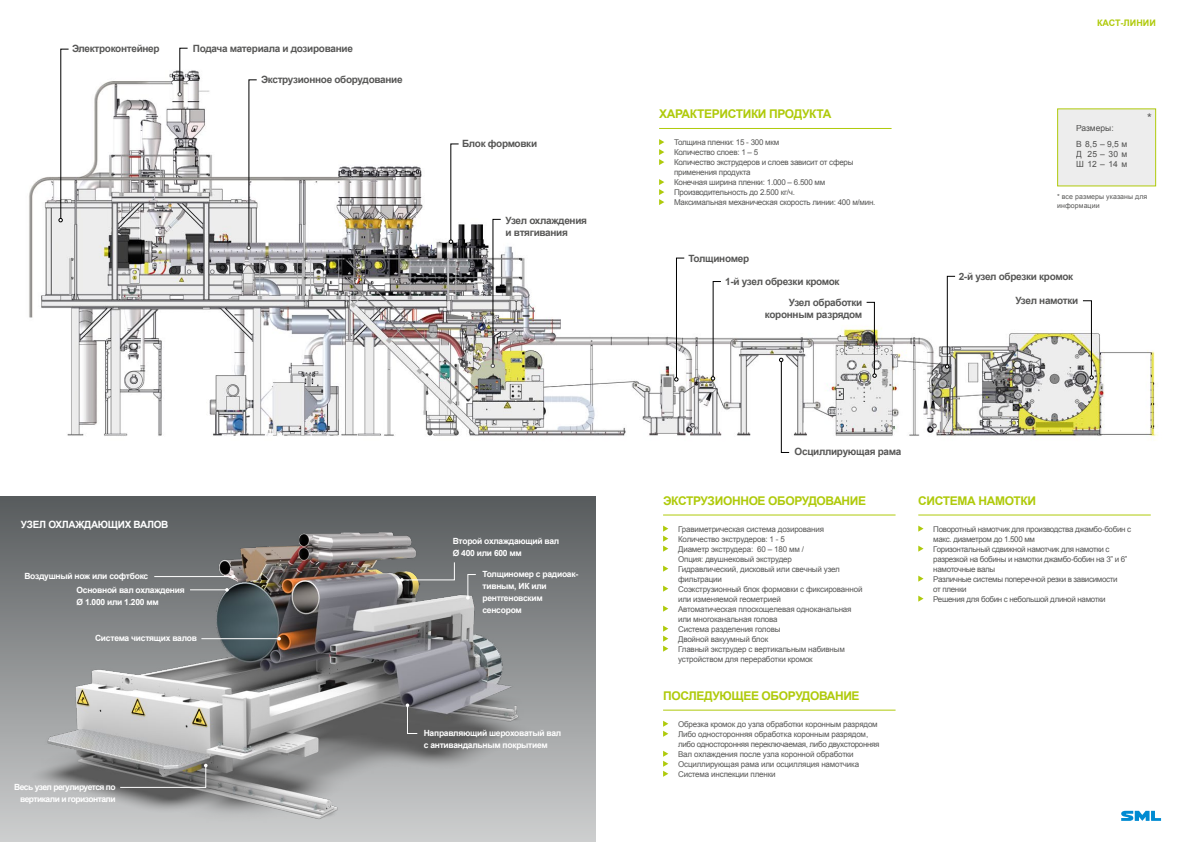
<style>
.page{position:relative;width:1185px;height:842px;background:#fff}
.page>*{position:absolute;margin:0;border:0;box-sizing:border-box;transform-origin:0 0}
.t1{font:700 12px "Arial";letter-spacing:-.03em;color:#afca0b}
.t2{font:12px "Arial";color:#575756}
.t3{font:700 10px/12px "Arial";letter-spacing:-.03em;color:#575756}
.t4{font:700 10px "Arial";letter-spacing:-.03em;color:#fff}
.t5{font:700 9px "Arial";color:#afca0b}
.t6{font:700 8.5px/12px "Arial";letter-spacing:-.03em;color:#fff}
.t7{font:700 8.5px/12px "Arial";letter-spacing:-.06em;color:#fff;text-align:right}
.t8{font:8.5px/15.2px "Arial";color:#575756}
.t9{font:8px/10px "Arial";letter-spacing:-.03em;color:#575756}
.t10{font:7px/9px "Arial";letter-spacing:.01em;color:#575756}
</style>
<div class="page">
<div style="left:0;top:496px;width:595px;height:346px;background:#5d6163"></div>
<img style="left:29px;top:47px;width:1129px;height:389px">
<hr style="left:663px;top:514px;width:232px;height:1px;background:#afca0b">
<svg style="left:663px;top:526px;width:5px;height:26px"></svg>
<svg style="left:663px;top:566px;width:5px;height:6px"></svg>
<svg style="left:663px;top:586px;width:5px;height:6px"></svg>
<svg style="left:663px;top:606px;width:5px;height:6px"></svg>
<svg style="left:663px;top:626px;width:5px;height:26px"></svg>
<hr style="left:663px;top:710px;width:232px;height:1px;background:#afca0b">
<svg style="left:663px;top:721px;width:5px;height:16px"></svg>
<svg style="left:663px;top:751px;width:5px;height:26px"></svg>
<hr style="left:918px;top:514px;width:233px;height:1px;background:#afca0b">
<svg style="left:918px;top:526px;width:5px;height:6px"></svg>
<svg style="left:918px;top:546px;width:5px;height:6px"></svg>
<svg style="left:918px;top:576px;width:5px;height:6px"></svg>
<svg style="left:918px;top:596px;width:5px;height:6px"></svg>
<hr style="left:659px;top:128px;width:232px;height:1px;background:#afca0b">
<svg style="left:659px;top:139px;width:5px;height:26px"></svg>
<svg style="left:659px;top:179px;width:5px;height:26px"></svg>
<svg style="left:178px;top:48px;width:10px;height:48px"></svg>
<svg style="left:247px;top:80px;width:10px;height:170px"></svg>
<svg style="left:449px;top:144px;width:10px;height:100px"></svg>
<svg style="left:491px;top:219px;width:10px;height:149px"></svg>
<svg style="left:674px;top:258px;width:11px;height:123px"></svg>
<svg style="left:866px;top:302px;width:10px;height:75px"></svg>
<svg style="left:945px;top:276px;width:10px;height:92px"></svg>
<svg style="left:1083px;top:300px;width:10px;height:79px"></svg>
<img style="left:0;top:532px;width:595px;height:310px">
<hr style="left:154px;top:576px;width:79px;height:1px;background:#fff">
<hr style="left:190px;top:590px;width:37px;height:1px;background:#fff">
<svg style="left:225px;top:588px;width:4px;height:4px"></svg>
<hr style="left:201px;top:638px;width:78px;height:1px;background:#fff">
<svg style="left:466px;top:574px;width:10px;height:26px"></svg>
<svg style="left:400px;top:562px;width:55px;height:20px"></svg>
<svg style="left:406px;top:703px;width:12px;height:31px"></svg>
<svg style="left:120px;top:764px;width:88px;height:24px"></svg>
<div style="left:1057px;top:108px;width:99px;height:78px;background:#ededed;border:1px solid #afca0b"></div>
<svg style="left:711px;top:281px;width:10px;height:99px"></svg>
<svg style="left:59px;top:49px;width:10px;height:173px"></svg>
<svg style="left:779px;top:358px;width:10px;height:95px"></svg>
<svg style="left:1121px;top:811px;width:40px;height:10px"></svg>
<p class="t3" style="left:72px;top:43px;width:89px">Электроконтейнер</p>
<p class="t3" style="left:193px;top:42px;width:161px">Подача материала и дозирование</p>
<p class="t3" style="left:261px;top:74px;width:143px">Экструзионное оборудование</p>
<p class="t3" style="left:462px;top:137px;width:77px">Блок формовки</p>
<p class="t3" style="left:506px;top:214px;width:83px">Узел охлаждения и втягивания</p>
<p class="t4" style="left:21px;top:518px;width:149px">УЗЕЛ ОХЛАЖДАЮЩИХ ВАЛОВ</p>
<p class="t6" style="left:24px;top:570px;width:125px">Воздушный нож или софтбокс</p>
<p class="t6" style="left:77px;top:584px;width:110px">Основной вал охлаждения<br>Ø 1.000 или 1.200 мм</p>
<p class="t6" style="left:95px;top:633px;width:103px">Система чистящих валов</p>
<p class="t7" style="left:14px;top:781px;width:103px">Весь узел регулируется по вертикали и горизонтали</p>
<p class="t6" style="left:453px;top:536px;width:108px">Второй охлаждающий вал<br>Ø 400 или 600 мм</p>
<p class="t6" style="left:482px;top:568px;width:97px">Толщиномер с радиоак&shy;тивным, ИК или рентгеновским сенсором</p>
<p class="t6" style="left:424px;top:728px;width:139px">Направляющий шероховатый вал с антивандальным покрытием</p>
<h1 class="t1" style="left:659px;top:106px;width:174px">ХАРАКТЕРИСТИКИ ПРОДУКТА</h1>
<p class="t9" style="left:674px;top:137px;width:203px">Толщина пленки: 15 - 300 мкм<br>Количество слоев: 1 – 5<br>Количество экструдеров и слоев зависит от сферы применения продукта<br>Конечная ширина пленки: 1.000 – 6.500 мм Производительность до 2.500 кг/ч.<br>Максимальная механическая скорость линии: 400 м/мин.</p>
<p class="t3" style="left:688px;top:253px;width:62px">Толщиномер</p>
<p class="t3" style="left:725px;top:276px;width:116px">1-й узел обрезки кромок</p>
<p class="t3" style="left:765px;top:297px;width:99px;text-align:right">Узел обработки коронным разрядом</p>
<p class="t5" style="left:1097px;top:17px;width:60px">КАСТ-ЛИНИИ</p>
<p class="t8" style="left:1076px;top:121px;width:53px">Размеры:<br>В 8,5 – 9,5 м</p>
<p class="t8" style="left:1076px;top:149px;width:53px;line-height:10.2px">Д 25 – 30 м<br>Ш 12 – 14 м</p>
<h1 class="t2" style="left:1147px;top:110px;width:6px">*</h1>
<p class="t10" style="left:1057px;top:192px;width:92px">* все размеры указаны для информации</p>
<p class="t3" style="left:959px;top:271px;width:116px">2-й узел обрезки кромок</p>
<p class="t3" style="left:1015px;top:295px;width:64px">Узел намотки</p>
<p class="t3" style="left:795px;top:446px;width:108px">Осциллирующая рама</p>
<h1 class="t1" style="left:663px;top:493px;width:205px">ЭКСТРУЗИОННОЕ ОБОРУДОВАНИЕ</h1>
<p class="t9" style="left:678px;top:524px;width:186px">Гравиметрическая система дозирования Количество экструдеров: 1 - 5<br>Диаметр экструдера: 60 – 180 мм /<br>Опция: двушнековый экструдер<br>Гидравлический, дисковый или свечный узел фильтрации<br>Соэкструзионный блок формовки с фиксированной или изменяемой геометрией<br>Автоматическая плоскощелевая одноканальная или многоканальная голова<br>Система разделения головы<br>Двойной вакуумный блок<br>Главный экструдер с вертикальным набивным устройством для переработки кромок</p>
<h1 class="t1" style="left:663px;top:688px;width:198px">ПОСЛЕДУЮЩЕЕ ОБОРУДОВАНИЕ</h1>
<p class="t9" style="left:678px;top:719px;width:203px">Обрезка кромок до узла обработки коронным разрядом Либо односторонняя обработка коронным разрядом, либо односторонняя переключаемая, либо двухсторонняя Вал охлаждения после узла коронной обработки Осциллирующая рама или осцилляция намотчика Система инспекции пленки</p>
<h1 class="t1" style="left:918px;top:493px;width:119px">СИСТЕМА НАМОТКИ</h1>
<p class="t9" style="left:933px;top:524px;width:199px">Поворотный намотчик для производства джамбо-бобин с макс. диаметром до 1.500 мм<br>Горизонтальный сдвижной намотчик для намотки с разрезкой на бобины и намотки джамбо-бобин на 3” и 6” намоточные валы<br>Различные системы поперечной резки в зависимости<br>от пленки<br>Решения для бобин с небольшой длиной намотки</p>
</div>
